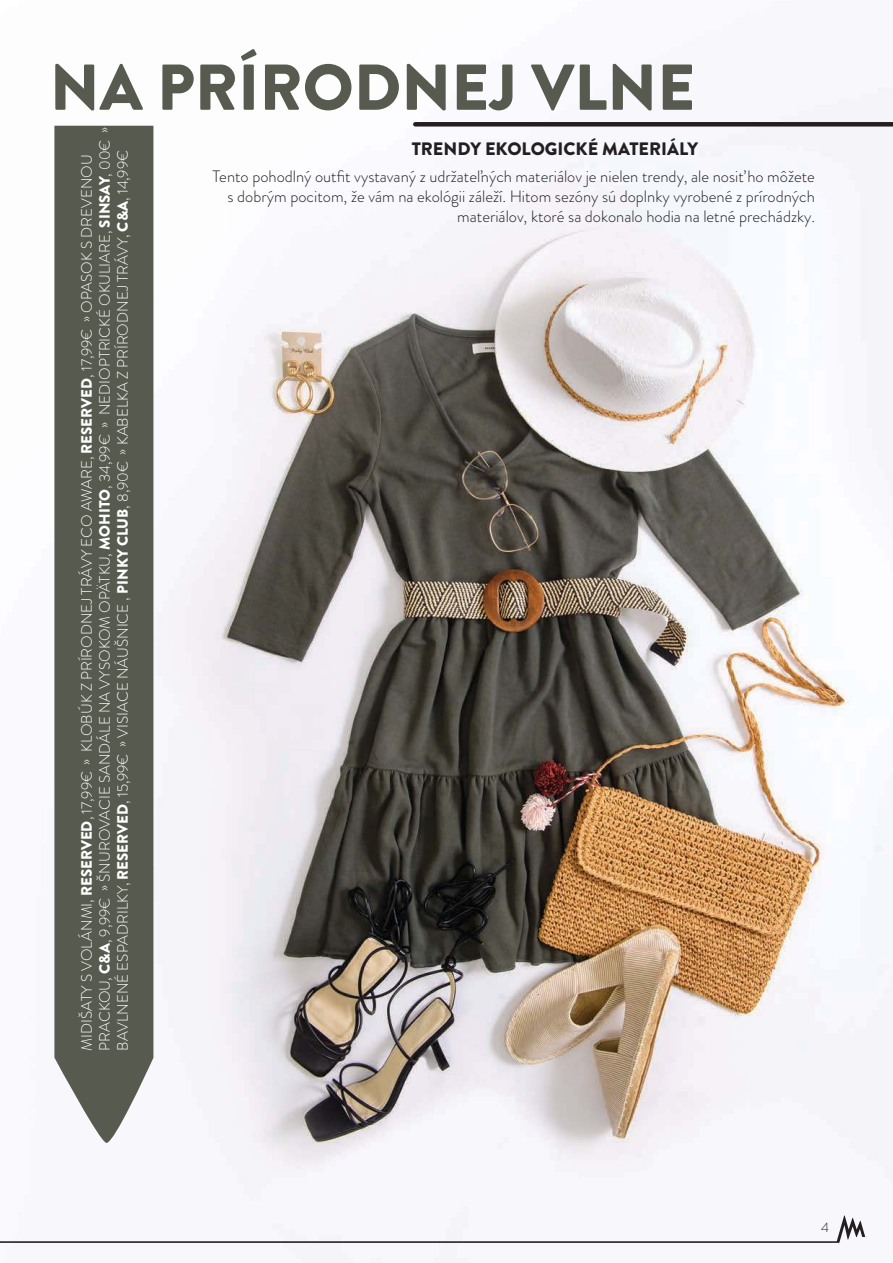
<style>
.page{position:relative;width:893px;height:1263px;background:#fff}
.page>*{position:absolute;margin:0;border:0;box-sizing:border-box;transform-origin:0 0}
.t1{font:900 64.65px "Brandon Grotesque";color:#575b4f}
.t2{font:900 18px "Brandon Grotesque";color:#231f20}
.t3{font:300 16.5px/19.8px "Brandon Grotesque";color:#231f20;text-align:right}
.t4{font:300 15px/18px "Brandon Grotesque";color:#fff}
.t5{font:300 13.5px "Brandon Grotesque";color:#231f20}
.s1{font-weight:900}
</style>
<div class="page">
<img style="left:54px;top:88px;width:839px;height:1175px">
<svg style="left:0;top:1215px;width:865px;height:28px"></svg>
<div style="left:415px;top:122px;width:478px;height:5px;background:#231f20"></div>
<div style="left:54px;top:126px;width:99px;height:1017px;background:#575b4f"></div>
<h1 class="t1" style="left:50px;top:49px;width:647px">NA PRÍRODNEJ VLNE</h1>
<p class="t2" style="left:412px;top:138px;width:288px">TRENDY EKOLOGICKÉ MATERIÁLY</p>
<p class="t3" style="left:213px;top:167px;width:604px">Tento pohodlný outfit vystavaný z udržateľných materiálov je nielen trendy, ale nosiť ho môžete s dobrým pocitom, že vám na ekológii záleží. Hitom sezóny sú doplnky vyrobené z prírodných materiálov, ktoré sa dokonalo hodia na letné prechádzky.</p>
<p class="t4" style="left:78px;top:1050px;width:925px;rotate:-90deg">MIDIŠATY S VOLÁNMI, <span class="s1">RESERVED</span>, 17,99€ » KLOBÚK Z PRÍRODNEJ TRÁVY ECO AWARE, <span class="s1">RESERVED</span>, 17,99€ » OPASOK S DREVENOU<br>PRACKOU, <span class="s1">C&amp;A</span>, 9,99€ » ŠNUROVACIE SANDÁLE NA VYSOKOM OPÄTKU, <span class="s1">MOHITO</span>, 34,99€ » NEDIOPTRICKÉ OKULIARE, <span class="s1">SINSAY</span>, 00€ »<br>BAVLNENÉ ESPADRILKY, <span class="s1">RESERVED</span>, 15,99€ » VISIACE NÁUŠNICE , <span class="s1">PINKY CLUB</span>, 8,90€ » KABELKA Z PRÍRODNEJ TRÁVY, <span class="s1">C&amp;A</span>, 14,99€</p>
<p class="t5" style="left:821px;top:1220px;width:9px">4</p>
</div>
